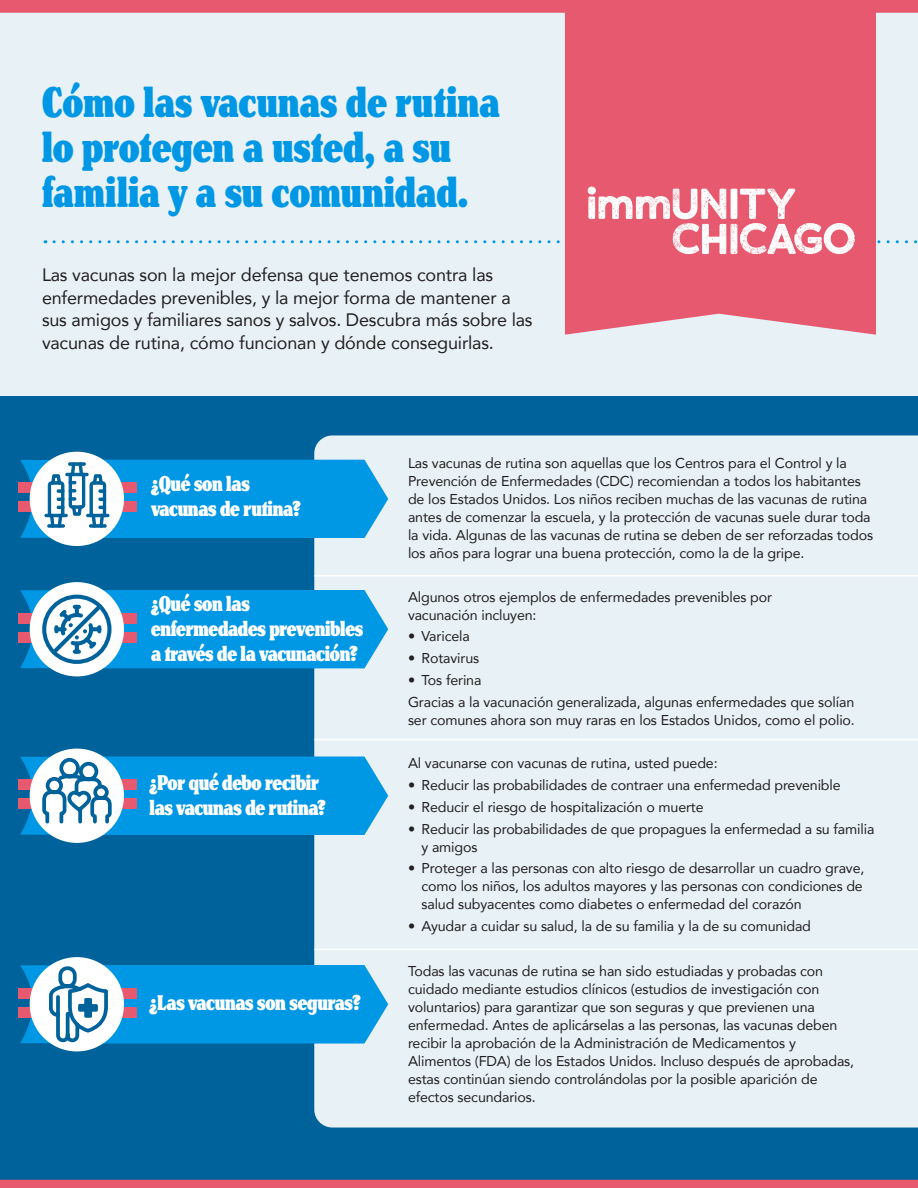
<style>
.page{position:relative;width:918px;height:1188px;background:#fff}
.page>*{position:absolute;margin:0;border:0;box-sizing:border-box;transform-origin:0 0}
.t1{font:900 extra-condensed 45px/45px "Henriette";letter-spacing:.005em;color:#0097e5}
.Arrow_Text{font:900 extra-condensed 22.5px/24.8px "Henriette";letter-spacing:-.015em;color:#fff}
.Body_Text{font:18px/22.5px "Avenir";letter-spacing:-.01em;color:#231f20}
.Body_Text-2{font:14.25px/18px "Avenir";letter-spacing:-.01em;color:#231f20}
</style>
<div class="page">
<div style="left:0;top:13px;width:918px;height:384px;background:#e8f1f6"></div>
<div style="left:0;top:397px;width:918px;height:791px;background:#00629b"></div>
<div style="left:314px;top:435px;width:604px;height:693px;background:#e8f1f6"></div>
<div style="left:18px;top:502px;width:118px;height:10px;background:#e6596f"></div>
<div style="left:18px;top:483px;width:118px;height:10px;background:#e6596f"></div>
<div style="left:18px;top:632px;width:118px;height:10px;background:#e6596f"></div>
<div style="left:18px;top:613px;width:118px;height:10px;background:#e6596f"></div>
<div style="left:18px;top:799px;width:118px;height:10px;background:#e6596f"></div>
<div style="left:18px;top:780px;width:118px;height:10px;background:#e6596f"></div>
<div style="left:18px;top:1007px;width:118px;height:10px;background:#e6596f"></div>
<div style="left:18px;top:988px;width:118px;height:10px;background:#e6596f"></div>
<hr style="left:314px;top:575px;width:604px;height:1px;background:#fff">
<hr style="left:314px;top:739px;width:604px;height:1px;background:#fff">
<hr style="left:314px;top:949px;width:604px;height:1px;background:#fff">
<div style="left:30px;top:452px;width:93px;height:93px;background:#fff;border-radius:50%"></div>
<div style="left:30px;top:583px;width:93px;height:93px;background:#fff;border-radius:50%"></div>
<div style="left:30px;top:958px;width:93px;height:93px;background:#fff;border-radius:50%"></div>
<div style="left:0;top:0;width:918px;height:13px;background:#e6596f"></div>
<svg style="left:20px;top:460px;width:368px;height:78px"></svg>
<svg style="left:20px;top:590px;width:368px;height:78px"></svg>
<svg style="left:20px;top:964px;width:368px;height:80px"></svg>
<div style="left:0;top:1180px;width:918px;height:8px;background:#e6596f"></div>
<div style="left:30px;top:749px;width:93px;height:93px;background:#fff;border-radius:50%"></div>
<svg style="left:20px;top:756px;width:368px;height:79px"></svg>
<svg style="left:54px;top:240px;width:864px;height:3px;background:#b0dbf1"></svg>
<div style="left:565px;top:13px;width:311px;height:322px;background:#e6596f"></div>
<img style="left:583px;top:183px;width:275px;height:75px">
<p class="t1" style="left:42px;top:80px;width:459px">Cómo las vacunas de rutina lo protegen a usted, a su familia y a su comunidad.</p>
<p class="Body_Text" style="left:42px;top:263px;width:492px">Las vacunas son la mejor defensa que tenemos contra las enfermedades prevenibles, y la mejor forma de mantener a sus amigos y familiares sanos y salvos. Descubra más sobre las vacunas de rutina, cómo funcionan y dónde conseguirlas.</p>
<p class="Arrow_Text" style="left:151px;top:472px;width:151px">¿Qué son las vacunas de rutina?</p>
<p class="Arrow_Text" style="left:151px;top:592px;width:214px">¿Qué son las enfermedades prevenibles a través de la vacunación?</p>
<p class="Arrow_Text" style="left:150px;top:771px;width:178px">¿Por qué debo recibir las vacunas de rutina?</p>
<p class="Arrow_Text" style="left:150px;top:990px;width:213px">¿Las vacunas son seguras?</p>
<p class="Body_Text-2" style="left:408px;top:454px;width:467px">Las vacunas de rutina son aquellas que los Centros para el Control y la Prevención de Enfermedades (CDC) recomiendan a todos los habitantes de los Estados Unidos. Los niños reciben muchas de las vacunas de rutina antes de comenzar la escuela, y la protección de vacunas suele durar toda la vida. Algunas de las vacunas de rutina se deben de ser reforzadas todos los años para lograr una buena protección, como la de la gripe.</p>
<p class="Body_Text-2" style="left:408px;top:587px;width:366px">Algunos otros ejemplos de enfermedades prevenibles por vacunación incluyen:</p>
<p class="Body_Text-2" style="left:408px;top:627px;width:63px">• Varicela</p>
<p class="Body_Text-2" style="left:408px;top:649px;width:73px">• Rotavirus</p>
<p class="Body_Text-2" style="left:408px;top:671px;width:75px">• Tos ferina</p>
<p class="Body_Text-2" style="left:408px;top:692px;width:448px">Gracias a la vacunación generalizada, algunas enfermedades que solían ser comunes ahora son muy raras en los Estados Unidos, como el polio.</p>
<p class="Body_Text-2" style="left:408px;top:754px;width:311px">Al vacunarse con vacunas de rutina, usted puede:</p>
<p class="Body_Text-2" style="left:408px;top:776px;width:434px">• Reducir las probabilidades de contraer una enfermedad prevenible</p>
<p class="Body_Text-2" style="left:408px;top:797px;width:297px">• Reducir el riesgo de hospitalización o muerte</p>
<p class="Body_Text-2" style="left:422px;top:819px;width:454px;text-indent:-14px">• Reducir las probabilidades de que propagues la enfermedad a su familia y amigos</p>
<p class="Body_Text-2" style="left:422px;top:859px;width:444px;text-align:justify;text-indent:-14px">• Proteger a las personas con alto riesgo de desarrollar un cuadro grave, como los niños, los adultos mayores y las personas con condiciones de salud subyacentes como diabetes o enfermedad del corazón</p>
<p class="Body_Text-2" style="left:408px;top:917px;width:405px">• Ayudar a cuidar su salud, la de su familia y la de su comunidad</p>
<p class="Body_Text-2" style="left:408px;top:962px;width:448px">Todas las vacunas de rutina se han sido estudiadas y probadas con cuidado mediante estudios clínicos (estudios de investigación con voluntarios) para garantizar que son seguras y que previenen una enfermedad. Antes de aplicárselas a las personas, las vacunas deben recibir la aprobación de la Administración de Medicamentos y Alimentos (FDA) de los Estados Unidos. Incluso después de aprobadas, estas continúan siendo controlándolas por la posible aparición de efectos secundarios.</p>
</div>
